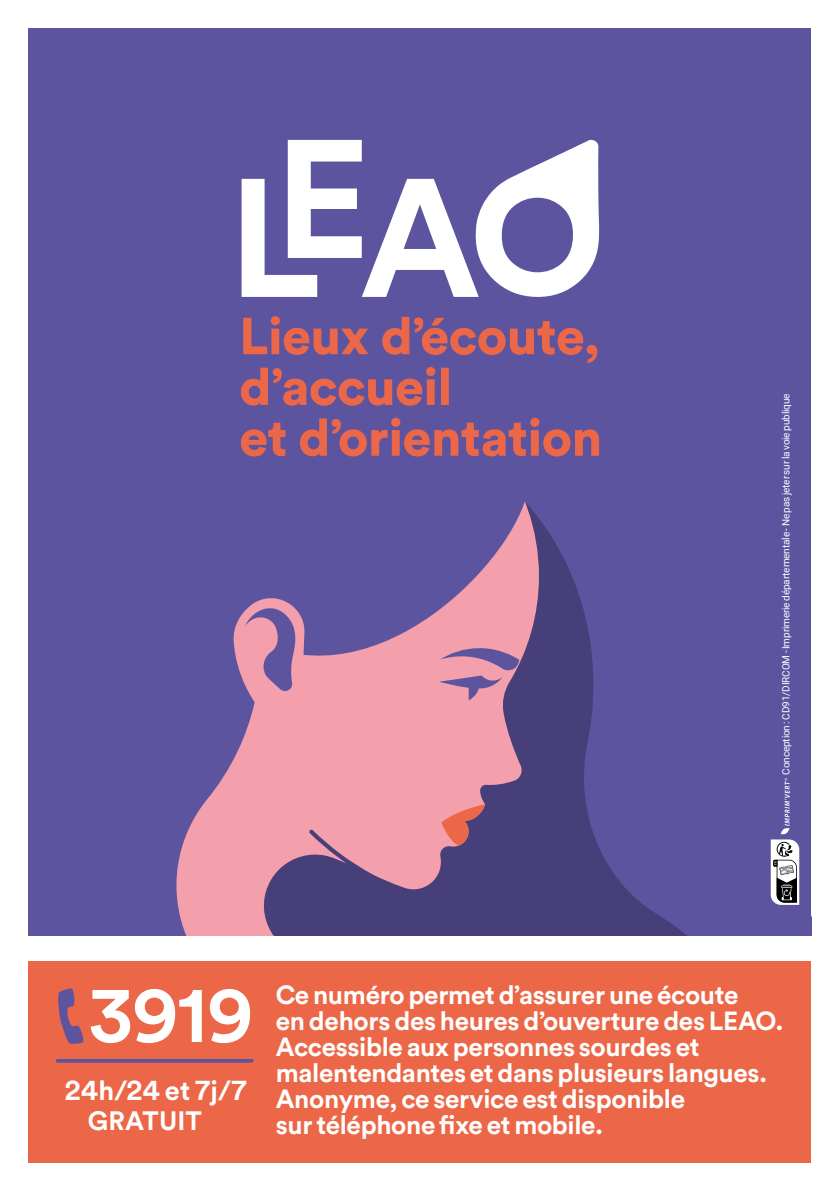
<style>
.page{position:relative;width:840px;height:1191px;background:#fff}
.page>*{position:absolute;margin:0;border:0;box-sizing:border-box;transform-origin:0 0}
.t1{font:700 73.2px "Circular Air";color:#fff}
.t2{font:700 27px "Circular Air";letter-spacing:.01em;color:#fff}
.t3{font:700 26.4px "Circular Air";letter-spacing:.005em;color:#fff}
.t4{font:700 26px/26px "Circular Air";letter-spacing:-.01em;color:#fff}
.t5{font:10px "Roboto";letter-spacing:-.01em;color:#fff}
</style>
<div class="page">
<div style="left:29px;top:960px;width:781px;height:202px;background:#ec6747"></div>
<hr style="left:58px;top:1059px;width:193px;height:3px;background:#5d54a0">
<div style="left:29px;top:28px;width:781px;height:907px;background:#5d54a0"></div>
<svg style="left:548px;top:435px;width:138px;height:500px"></svg>
<svg style="left:176px;top:391px;width:372px;height:544px"></svg>
<svg style="left:233px;top:588px;width:72px;height:137px"></svg>
<svg style="left:441px;top:804px;width:44px;height:42px;background:#bb6a71"></svg>
<svg style="left:439px;top:647px;width:80px;height:53px"></svg>
<svg style="left:241px;top:418px;width:357px;height:38px"></svg>
<svg style="left:241px;top:316px;width:356px;height:90px"></svg>
<svg style="left:241px;top:139px;width:358px;height:158px"></svg>
<svg style="left:58px;top:988px;width:26px;height:56px"></svg>
<svg style="left:770px;top:778px;width:28px;height:127px"></svg>
<p class="t5" style="left:778px;top:774px;width:383px;rotate:-90deg">Conception : CD91/DIRCOM - Imprimerie départementale - Ne pas jeter sur la voie publique</p>
<h1 class="t1" style="left:89px;top:966px;width:166px">3919</h1>
<p class="t2" style="left:65px;top:1071px;width:183px">24h/24 et 7j/7</p>
<p class="t3" style="left:88px;top:1102px;width:116px">GRATUIT</p>
<p class="t4" style="left:276px;top:981px;width:509px">Ce numéro permet d’assurer une écoute<br>en dehors des heures d’ouverture des LEAO.<br>Accessible aux personnes sourdes et malentendantes et dans plusieurs langues.<br>Anonyme, ce service est disponible<br>sur téléphone fixe et mobile.</p>
</div>
